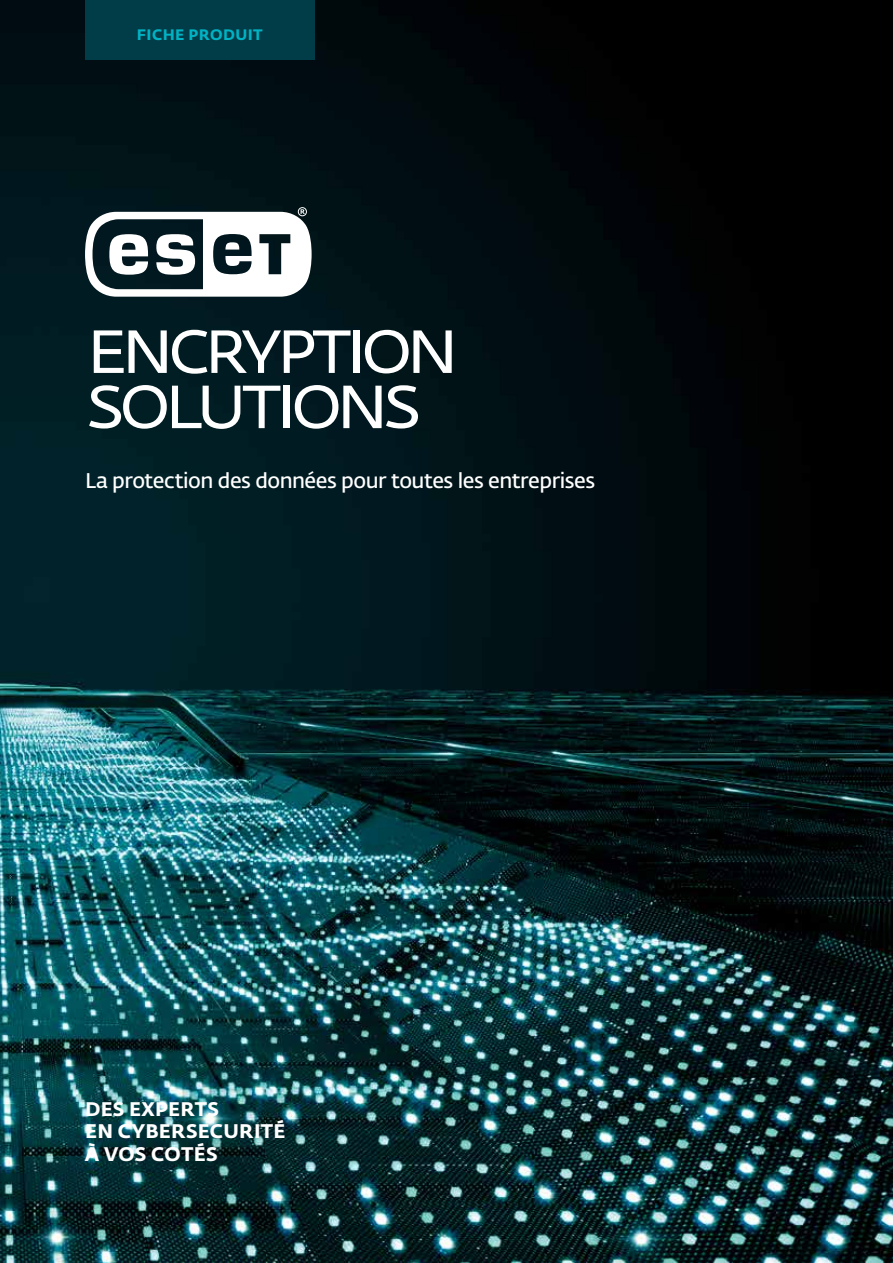
<style>
.page{position:relative;width:893px;height:1263px;background:#fff}
.page>*{position:absolute;margin:0;border:0;box-sizing:border-box;transform-origin:0 0}
.t1{font:21px "Fedra Sans Alt Pro Demi LF";letter-spacing:-.025em;color:#fff}
.t2{font:19.5px/22.5px "Fedra Sans Alt Pro Bold LF";letter-spacing:.015em;color:#fff}
.t3{font:15px "Fedra Sans Alt Pro Bold LF";letter-spacing:.03em;color:#00b3c4}
</style>
<div class="page">
<img style="left:0;top:0;width:893px;height:1263px">
<div style="left:85px;top:0;width:230px;height:60px;background:#003d48"></div>
<svg style="left:85px;top:207px;width:227px;height:90px"></svg>
<svg style="left:89px;top:385px;width:191px;height:44px"></svg>
<div style="left:284px;top:386px;width:6px;height:42px;background:#fff"></div>
<svg style="left:295px;top:385px;width:123px;height:44px"></svg>
<svg style="left:94px;top:330px;width:257px;height:44px"></svg>
<div style="left:354px;top:330px;width:6px;height:43px;background:#fff"></div>
<svg style="left:365px;top:330px;width:87px;height:43px"></svg>
<p class="t3" style="left:137px;top:23px;width:127px">FICHE PRODUIT</p>
<p class="t1" style="left:85px;top:466px;width:512px">La protection des données pour toutes les entreprises</p>
<p class="t2" style="left:85px;top:1096px;width:202px">DES EXPERTS<br>EN CYBERSECURITÉ<br>À VOS COTÉS</p>
</div>
